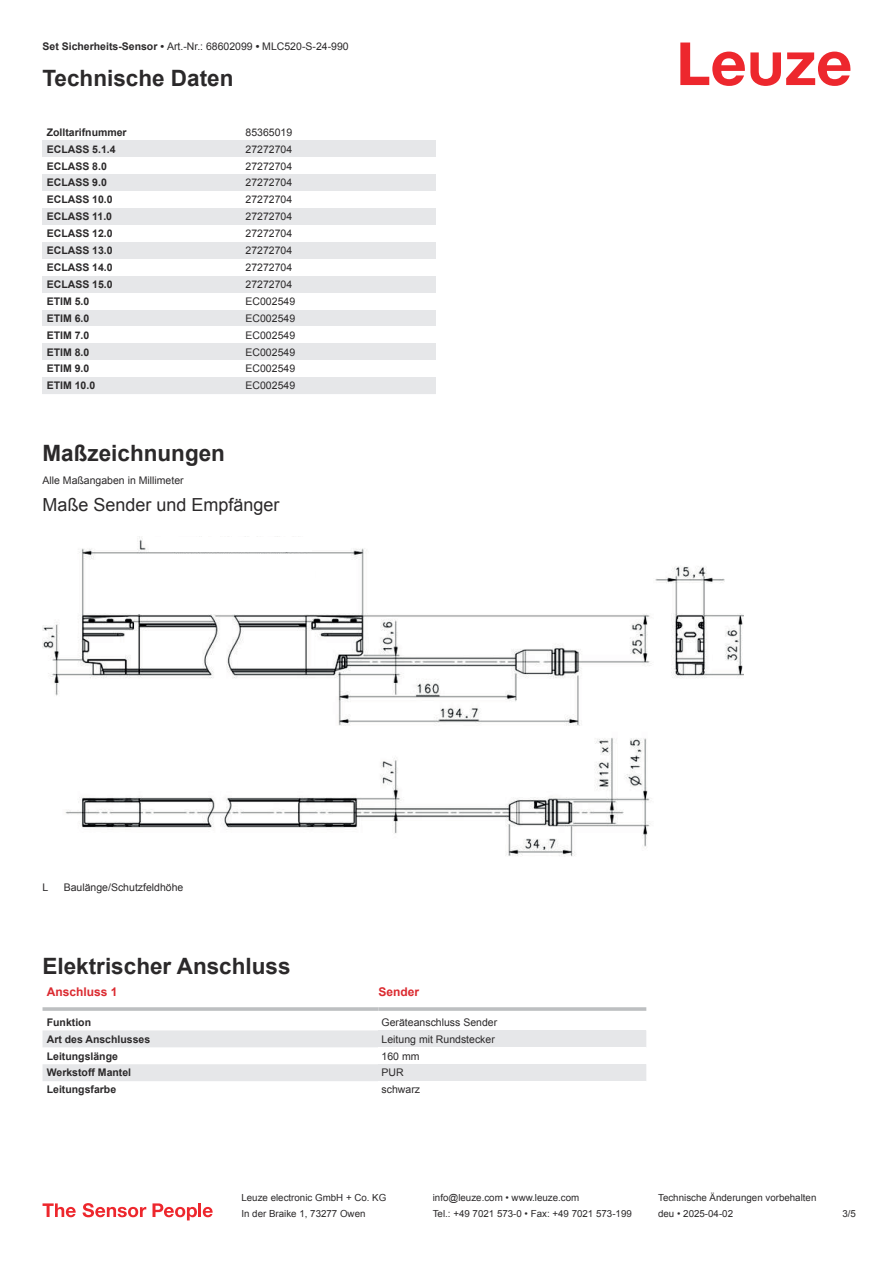
<style>
.page{position:relative;width:893px;height:1263px;background:#fff}
.page>*{position:absolute;margin:0;border:0;box-sizing:border-box;transform-origin:0 0}
.t1{font:700 22.5px "Arial";color:#2b292a}
.t2{font:18px "Arial";color:#2b292a}
.t3{font:700 12px "Arial";color:#db2a30}
.t4{font:10.5px "Arial";color:#2b292a}
.t5{font:700 10.5px "Arial";color:#2b292a}
.t6{font:9.75px "Arial";color:#2b292a}
.s1{font-weight:700}
</style>
<div class="page">
<svg style="left:680px;top:43px;width:170px;height:43px"></svg>
<div style="left:43px;top:140px;width:199px;height:17px;background:#e6e7e9"></div>
<div style="left:242px;top:140px;width:194px;height:17px;background:#e6e7e9"></div>
<div style="left:43px;top:174px;width:199px;height:17px;background:#e6e7e9"></div>
<div style="left:242px;top:174px;width:194px;height:17px;background:#e6e7e9"></div>
<div style="left:43px;top:208px;width:199px;height:17px;background:#e6e7e9"></div>
<div style="left:242px;top:208px;width:194px;height:17px;background:#e6e7e9"></div>
<div style="left:43px;top:242px;width:199px;height:17px;background:#e6e7e9"></div>
<div style="left:242px;top:242px;width:194px;height:17px;background:#e6e7e9"></div>
<div style="left:43px;top:276px;width:199px;height:17px;background:#e6e7e9"></div>
<div style="left:242px;top:276px;width:194px;height:17px;background:#e6e7e9"></div>
<div style="left:43px;top:310px;width:199px;height:16px;background:#e6e7e9"></div>
<div style="left:242px;top:310px;width:194px;height:16px;background:#e6e7e9"></div>
<div style="left:43px;top:343px;width:199px;height:17px;background:#e6e7e9"></div>
<div style="left:242px;top:343px;width:194px;height:17px;background:#e6e7e9"></div>
<div style="left:43px;top:377px;width:199px;height:17px;background:#e6e7e9"></div>
<div style="left:242px;top:377px;width:194px;height:17px;background:#e6e7e9"></div>
<svg style="left:43px;top:1030px;width:335px;height:51px"></svg>
<hr style="left:43px;top:1007px;width:335px;height:4px;background:#bdbfc1">
<hr style="left:378px;top:1007px;width:268px;height:4px;background:#c8cacb">
<div style="left:378px;top:1030px;width:268px;height:17px;background:#e6e7e9"></div>
<div style="left:378px;top:1064px;width:268px;height:17px;background:#e6e7e9"></div>
<svg style="left:43px;top:1203px;width:33px;height:14px"></svg>
<svg style="left:83px;top:1203px;width:63px;height:14px"></svg>
<svg style="left:153px;top:1203px;width:44px;height:17px"></svg>
<hr style="left:198px;top:1203px;width:3px;height:14px;background:#ed272d">
<svg style="left:203px;top:1207px;width:10px;height:10px"></svg>
<img style="left:43px;top:536px;width:700px;height:321px">
<div style="left:150px;top:538px;width:162px;height:14px;background:#fff"></div>
<div style="left:134px;top:565px;width:181px;height:49px;background:#fff"></div>
<p class="t4" style="left:43px;top:43px;width:308px"><span class="s1">Set Sicherheits-Sensor •</span> Art.-Nr.: 68602099 <span class="s1">•</span> MLC520-S-24-990</p>
<h1 class="t1" style="left:43px;top:70px;width:192px">Technische Daten</h1>
<p class="t5" style="left:47px;top:128px;width:81px">Zolltarifnummer</p>
<p class="t4" style="left:246px;top:128px;width:48px">85365019</p>
<p class="t5" style="left:47px;top:145px;width:70px">ECLASS 5.1.4</p>
<p class="t4" style="left:246px;top:145px;width:48px">27272704</p>
<p class="t5" style="left:47px;top:162px;width:62px">ECLASS 8.0</p>
<p class="t4" style="left:246px;top:162px;width:48px">27272704</p>
<p class="t5" style="left:47px;top:179px;width:62px">ECLASS 9.0</p>
<p class="t4" style="left:246px;top:179px;width:48px">27272704</p>
<p class="t5" style="left:47px;top:196px;width:67px">ECLASS 10.0</p>
<p class="t4" style="left:246px;top:196px;width:48px">27272704</p>
<p class="t5" style="left:47px;top:213px;width:67px">ECLASS 11.0</p>
<p class="t4" style="left:246px;top:213px;width:48px">27272704</p>
<p class="t5" style="left:47px;top:230px;width:67px">ECLASS 12.0</p>
<p class="t4" style="left:246px;top:230px;width:48px">27272704</p>
<p class="t5" style="left:47px;top:246px;width:67px">ECLASS 13.0</p>
<p class="t4" style="left:246px;top:246px;width:48px">27272704</p>
<p class="t5" style="left:47px;top:263px;width:67px">ECLASS 14.0</p>
<p class="t4" style="left:246px;top:263px;width:48px">27272704</p>
<p class="t5" style="left:47px;top:280px;width:67px">ECLASS 15.0</p>
<p class="t4" style="left:246px;top:280px;width:48px">27272704</p>
<p class="t5" style="left:47px;top:297px;width:44px">ETIM 5.0</p>
<p class="t4" style="left:246px;top:297px;width:51px">EC002549</p>
<p class="t5" style="left:47px;top:314px;width:44px">ETIM 6.0</p>
<p class="t4" style="left:246px;top:314px;width:51px">EC002549</p>
<p class="t5" style="left:47px;top:331px;width:44px">ETIM 7.0</p>
<p class="t4" style="left:246px;top:331px;width:51px">EC002549</p>
<p class="t5" style="left:47px;top:348px;width:44px">ETIM 8.0</p>
<p class="t4" style="left:246px;top:348px;width:51px">EC002549</p>
<p class="t5" style="left:47px;top:365px;width:44px">ETIM 9.0</p>
<p class="t4" style="left:246px;top:365px;width:51px">EC002549</p>
<p class="t5" style="left:47px;top:382px;width:50px">ETIM 10.0</p>
<p class="t4" style="left:246px;top:382px;width:51px">EC002549</p>
<h1 class="t1" style="left:43px;top:445px;width:184px">Maßzeichnungen</h1>
<p class="t4" style="left:43px;top:476px;width:143px">Alle Maßangaben in Millimeter</p>
<h2 class="t2" style="left:43px;top:498px;width:239px">Maße Sender und Empfänger</h2>
<p class="t4" style="left:43px;top:884px;width:7px">L</p>
<p class="t4" style="left:64px;top:884px;width:121px">Baulänge/Schutzfeldhöhe</p>
<h1 class="t1" style="left:43px;top:958px;width:250px">Elektrischer Anschluss</h1>
<p class="t3" style="left:47px;top:988px;width:72px">Anschluss 1</p>
<p class="t3" style="left:378px;top:988px;width:42px">Sender</p>
<p class="t5" style="left:47px;top:1018px;width:46px">Funktion</p>
<p class="t4" style="left:382px;top:1018px;width:117px">Geräteanschluss Sender</p>
<p class="t5" style="left:47px;top:1035px;width:105px">Art des Anschlusses</p>
<p class="t4" style="left:382px;top:1035px;width:115px">Leitung mit Rundstecker</p>
<p class="t5" style="left:47px;top:1052px;width:73px">Leitungslänge</p>
<p class="t4" style="left:382px;top:1052px;width:39px">160 mm</p>
<p class="t5" style="left:47px;top:1069px;width:86px">Werkstoff Mantel</p>
<p class="t4" style="left:382px;top:1069px;width:24px">PUR</p>
<p class="t5" style="left:47px;top:1086px;width:71px">Leitungsfarbe</p>
<p class="t4" style="left:382px;top:1086px;width:40px">schwarz</p>
<p class="t6" style="left:241px;top:1194px;width:146px">Leuze electronic GmbH + Co. KG</p>
<p class="t6" style="left:433px;top:1194px;width:148px">info@leuze.com • www.leuze.com</p>
<p class="t6" style="left:658px;top:1194px;width:160px">Technische Änderungen vorbehalten</p>
<p class="t6" style="left:241px;top:1210px;width:126px">In der Braike 1, 73277 Owen</p>
<p class="t6" style="left:433px;top:1210px;width:201px">Tel.: +49 7021 573-0 • Fax: +49 7021 573-199</p>
<p class="t6" style="left:658px;top:1210px;width:76px">deu • 2025-04-02</p>
<p class="t6" style="left:842px;top:1210px;width:15px">3 /5</p>
</div>
